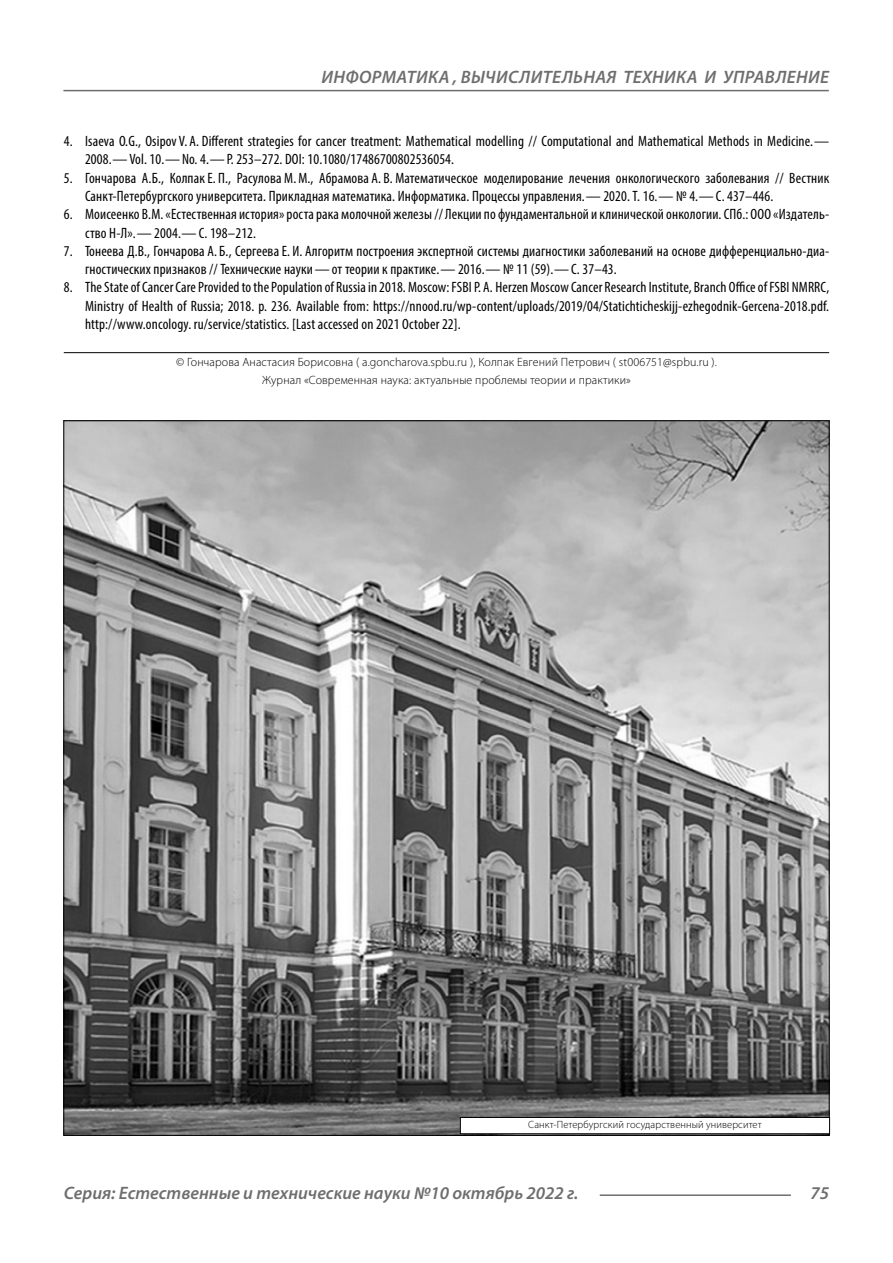
<style>
.page{position:relative;width:893px;height:1263px;background:#fff}
.page>*{position:absolute;margin:0;border:0;box-sizing:border-box;transform-origin:0 0}
.t1{font:italic 600 18px "Myriad Pro";color:#6e6e6e}
.t2{font:condensed 15px/18.3px "Myriad Pro";letter-spacing:.01em;color:#000}
.Copy{font:300 12px/18.3px "Myriad Pro";letter-spacing:.01em;color:#000;text-align:center}
.Author-doc{font:300 10.5px "Myriad Pro";letter-spacing:.01em;color:#000}
</style>
<div class="page">
<hr style="left:64px;top:352px;width:765px;height:1px;background:#000">
<img style="left:65px;top:422px;width:763px;height:712px">
<div style="left:460px;top:1117px;width:370px;height:17px;background:#fff"></div>
<div style="left:460px;top:1117px;width:370px;height:17px;border:1px solid #000"></div>
<hr style="left:600px;top:1194px;width:191px;height:2px;background:#6e6e6e">
<hr style="left:63px;top:90px;width:766px;height:1px;background:#6e6e6e">
<p class="t1" style="left:321px;top:66px;width:25px">Информатика</p>
<p class="t1" style="left:453px;top:66px;width:45px">, вычислител</p>
<p class="t1" style="left:573px;top:66px;width:23px">ьная</p>
<p class="t1" style="left:623px;top:66px;width:12px">техника</p>
<p class="t1" style="left:705px;top:66px;width:31px">и управление</p>
<p class="t2" style="left:85px;top:132px;width:746px;text-indent:-21px">4. Isaeva O.G., Osipov V. A. Different strategies for cancer treatment: Mathematical modelling // Computational and Mathematical Methods in Medicine.—<br>2008.—Vol. 10.—No. 4.—P. 253–272. DOI: 10.1080/17486700802536054.</p>
<p class="t2" style="left:85px;top:168px;width:746px;text-indent:-21px">5. Гончарова А.Б., Колпак Е. П., Расулова М.М., Абрамова А. В. Математическое моделирование лечения онкологического заболевания // Вестник<br>Санкт-Петербургского университета. Прикладная математика. Информатика. Процессы управления.— 2020. Т. 16.— № 4.—С. 437–446.</p>
<p class="t2" style="left:85px;top:205px;width:746px;text-indent:-21px">6. Моисеенко В.М. «Естественная история» роста рака молочной железы // Лекции по фундаментальной и клинической онкологии. СПб.: ООО «Издатель&shy;ство Н-Л».— 2004.—С. 198–212.</p>
<p class="t2" style="left:85px;top:242px;width:746px;text-indent:-21px">7. Тонеева Д.В., Гончарова А. Б., Сергеева Е. И. Алгоритм построения экспертной системы диагностики заболеваний на основе дифференциально-диа&shy;гностических признаков // Технические науки—от теории к практике.— 2016.— № 11 (59).—С. 37–43.</p>
<p class="t2" style="left:85px;top:278px;width:746px;text-align:justify;text-indent:-21px">8. The State of Cancer Care Provided to the Population of Russia in 2018. Moscow: FSBI P. A. Herzen Moscow Cancer Research Institute, Branch Office of FSBI NMRRC, Ministry of Health of Russia; 2018. p. 236. Available from: https://nnood.ru/wp-content/uploads/2019/04/Statichticheskijj-ezhegodnik-Gercena‑2018.pdf. http://www.oncology. ru/service/statistics. [Last accessed on 2021 October 22].</p>
<p class="Copy" style="left:176px;top:352px;width:542px">© Гончарова Анастасия Борисовна ( a.goncharova.spbu.ru ), Колпак Евгений Петрович ( st006751@spbu.ru ).<br>Журнал «Современная наука: актуальные проблемы теории и практики»</p>
<p class="Author-doc" style="left:528px;top:1118px;width:235px">Санкт-Петербургский государственный университет</p>
<p class="t1" style="left:64px;top:1182px;width:516px">Серия: Естественные и технические науки №10 октябрь 2022 г.</p>
<p class="t1" style="left:810px;top:1182px;width:20px">75</p>
</div>
